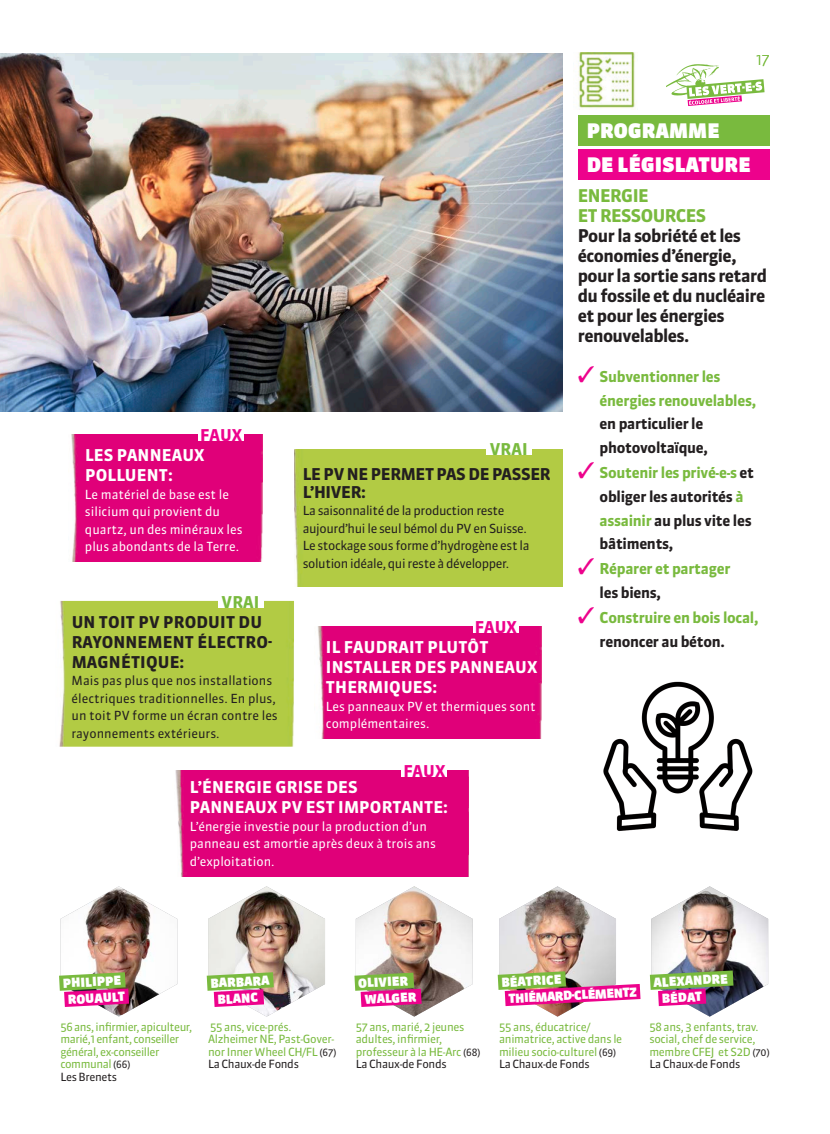
<style>
.page{position:relative;width:830px;height:1134px;background:#fff}
.page>*{position:absolute;margin:0;border:0;box-sizing:border-box;transform-origin:0 0}
.t1{font:900 20px/34.5px "Sanuk OT";letter-spacing:.01em;color:#fff}
.t2{font:700 17.5px/20px "Sanuk OT";letter-spacing:-.03em;color:#231f20}
.t3{font:700 17.5px/20px "Sanuk OT";color:#79ba3e}
.t4{font:700 16.25px/20px "Sanuk OT";letter-spacing:.01em;color:#fff}
.t5{font:700 16.25px/20px "Sanuk OT";letter-spacing:.01em;color:#231f20}
.t6{font:700 16.25px "Sanuk OT";color:#ed028c}
.t7{font:700 16.25px "Sanuk OT";color:#79ba3e}
.t8{font:700 15px/23.8px "Sanuk OT";letter-spacing:-.02em;color:#79ba3e}
.t9{font:700 15px/23.8px "Sanuk OT";letter-spacing:-.02em;color:#231f20}
.t10{font:300 15px "Sanuk OT";color:#79ba3e}
.t11{font:12.5px/17.5px "Sanuk OT";color:#fff}
.t12{font:12.5px/17.5px "Sanuk OT";letter-spacing:-.03em;color:#231f20}
.t13{font:12.5px/17.5px "Sanuk OT";color:#231f20}
.t14{font:900 12.5px/16.5px "Sanuk OT";color:#fff;text-align:center}
.t15{font:11.25px/12.5px "Sanuk OT";letter-spacing:-.03em;color:#79ba3e}
.s1{color:#ed028c}
.s2{color:#79ba3e}
.s3{color:#231f20}
.s4{font-size:10px;color:#231f20}
</style>
<div class="page">
<img style="left:0;top:53px;width:562px;height:358px">
<div style="left:577px;top:115px;width:192px;height:30px;background:#79ba3e"></div>
<div style="left:577px;top:149px;width:192px;height:31px;background:#ed028c"></div>
<img style="left:578px;top:53px;width:57px;height:57px">
<img style="left:603px;top:681px;width:150px;height:150px">
<div style="left:175px;top:770px;width:293px;height:106px;background:#e00079"></div>
<div style="left:401px;top:764px;width:46px;height:12px;background:#fff"></div>
<div style="left:59px;top:601px;width:235px;height:146px;background:#b2cb44"></div>
<div style="left:217px;top:595px;width:46px;height:13px;background:#fff"></div>
<div style="left:295px;top:449px;width:267px;height:137px;background:#b2cb44"></div>
<div style="left:485px;top:443px;width:46px;height:12px;background:#fff"></div>
<div style="left:71px;top:435px;width:191px;height:126px;background:#e00079"></div>
<div style="left:198px;top:428px;width:46px;height:13px;background:#fff"></div>
<div style="left:318px;top:626px;width:223px;height:113px;background:#e00079"></div>
<div style="left:473px;top:620px;width:45px;height:13px;background:#fff"></div>
<img style="left:59px;top:886px;width:118px;height:131px">
<img style="left:207px;top:886px;width:118px;height:131px">
<img style="left:354px;top:886px;width:118px;height:131px">
<img style="left:497px;top:886px;width:143px;height:131px">
<img style="left:649px;top:886px;width:118px;height:131px">
<svg style="left:666px;top:64px;width:98px;height:42px"></svg>
<h3 class="t6" style="left:200px;top:425px;width:44px">FAUX</h3>
<h3 class="t4" style="left:85px;top:445px;width:121px">LES PANNEAUX<br>POLLUENT:</h3>
<p class="t11" style="left:85px;top:486px;width:159px">Le matériel de base est le silicium qui provient du quartz, un des minéraux les plus abondants de la Terre.</p>
<h3 class="t7" style="left:221px;top:592px;width:39px">VRAI</h3>
<h3 class="t5" style="left:72px;top:612px;width:202px">UN TOIT PV PRODUIT DU<br>RAYONNEMENT ÉLECTRO-<br>MAGNÉTIQUE:</h3>
<p class="t13" style="left:72px;top:672px;width:208px">Mais pas plus que nos installations électriques traditionnelles. En plus, un toit PV forme un écran contre les rayonnements extérieurs.</p>
<h3 class="t7" style="left:489px;top:439px;width:39px">VRAI</h3>
<h3 class="t5" style="left:302px;top:466px;width:249px;line-height:17.5px">LE PV NE PERMET PAS DE PASSER<br>L’HIVER:</h3>
<p class="t12" style="left:302px;top:502px;width:228px">La saisonnalité de la production reste aujourd’hui le seul bémol du PV en Suisse.<br>Le stockage sous forme d’hydrogène est la solution idéale, qui reste à développer.</p>
<h3 class="t6" style="left:474px;top:617px;width:44px">FAUX</h3>
<h3 class="t4" style="left:326px;top:637px;width:213px">IL FAUDRAIT PLUTÔT<br>INSTALLER DES PANNEAUX<br>THERMIQUES:</h3>
<p class="t11" style="left:326px;top:697px;width:211px">Les panneaux PV et thermiques sont complémentaires.</p>
<h3 class="t6" style="left:403px;top:760px;width:44px">FAUX</h3>
<h3 class="t4" style="left:190px;top:777px;width:259px">L’ÉNERGIE GRISE DES<br>PANNEAUX PV EST IMPORTANTE:</h3>
<p class="t11" style="left:190px;top:818px;width:247px">L’énergie investie pour la production d’un panneau est amortie après deux à trois ans d’exploitation.</p>
<h3 class="t10" style="left:755px;top:50px;width:15px">17</h3>
<h1 class="t1" style="left:586px;top:113px;width:165px">PROGRAMME<br>DE LÉGISLATURE</h1>
<h2 class="t3" style="left:577px;top:185px;width:130px">ENERGIE<br>ET RESSOURCES</h2>
<h2 class="t2" style="left:577px;top:225px;width:191px">Pour la sobriété et les économies d’énergie, pour la sortie sans retard du fossile et du nucléaire et pour les énergies renouvelables.</h2>
<h3 class="t8" style="left:599px;top:364px;width:158px;text-indent:-22px"><span class="s1">✓</span> Subventionner les énergies renouvelables,</h3>
<h3 class="t9" style="left:599px;top:412px;width:110px">en particulier le photovoltaïque,</h3>
<h3 class="t9" style="left:599px;top:461px;width:156px;text-indent:-22px"><span class="s1">✓</span> <span class="s2">Soutenir les privé-e-s</span> et obliger les autorités <span class="s2">à assainir</span> au plus vite les bâtiments,</h3>
<h3 class="t8" style="left:599px;top:557px;width:132px;text-indent:-22px"><span class="s1">✓</span> Réparer et partager <span class="s3">les biens,</span></h3>
<h3 class="t8" style="left:599px;top:606px;width:160px;text-indent:-22px"><span class="s1">✓</span> Construire en bois local, <span class="s3">renoncer au béton.</span></h3>
<p class="t14" style="left:62px;top:975px;width:63px;rotate:-3deg">PH ILIPPE<br>ROUAULT</p>
<p class="t15" style="left:60px;top:1020px;width:133px">56 ans, infirmier, apiculteur, marié,1 enfant, conseiller général, ex-conseiller communal <span class="s4">(66)<br></span><span class="s3">Les Brenets</span></p>
<p class="t14" style="left:210px;top:975px;width:60px;rotate:-3deg">B ARB ARA<br>B LANC</p>
<p class="t15" style="left:208px;top:1020px;width:130px">55 ans, vice-prés.<br>Alzheimer NE, Past-Gover&shy;nor Inner Wheel CH/FL <span class="s4">(67)<br></span><span class="s3">La Chaux-de Fonds</span></p>
<p class="t14" style="left:357px;top:975px;width:59px;rotate:-3deg">OLIVIER<br>W ALG ER</p>
<p class="t15" style="left:355px;top:1020px;width:126px">57 ans, marié, 2 jeunes adultes, infirmier, professeur à la HE-Arc <span class="s4">(68)<br></span><span class="s3">La Chaux-de Fonds</span></p>
<p class="t14" style="left:507px;top:974px;width:128px;text-align:left;text-indent:-6px;rotate:-3deg">B ÉATRICE<br>TH IÉMARD-CLÉMENTZ</p>
<p class="t15" style="left:499px;top:1020px;width:125px">55 ans, éducatrice/ animatrice, active dans le milieu socio-culturel <span class="s4">(69)<br></span><span class="s3">La Chaux-de Fonds</span></p>
<p class="t14" style="left:660px;top:974px;width:68px;text-align:left;text-indent:-7px;rotate:-3deg">ALEX ANDRE<br>B ÉDAT</p>
<p class="t15" style="left:649px;top:1020px;width:122px">58 ans, 3 enfants, trav. social, chef de service, membre CFEJ et S2D <span class="s4">(70)<br></span><span class="s3">La Chaux-de Fonds</span></p>
</div>
